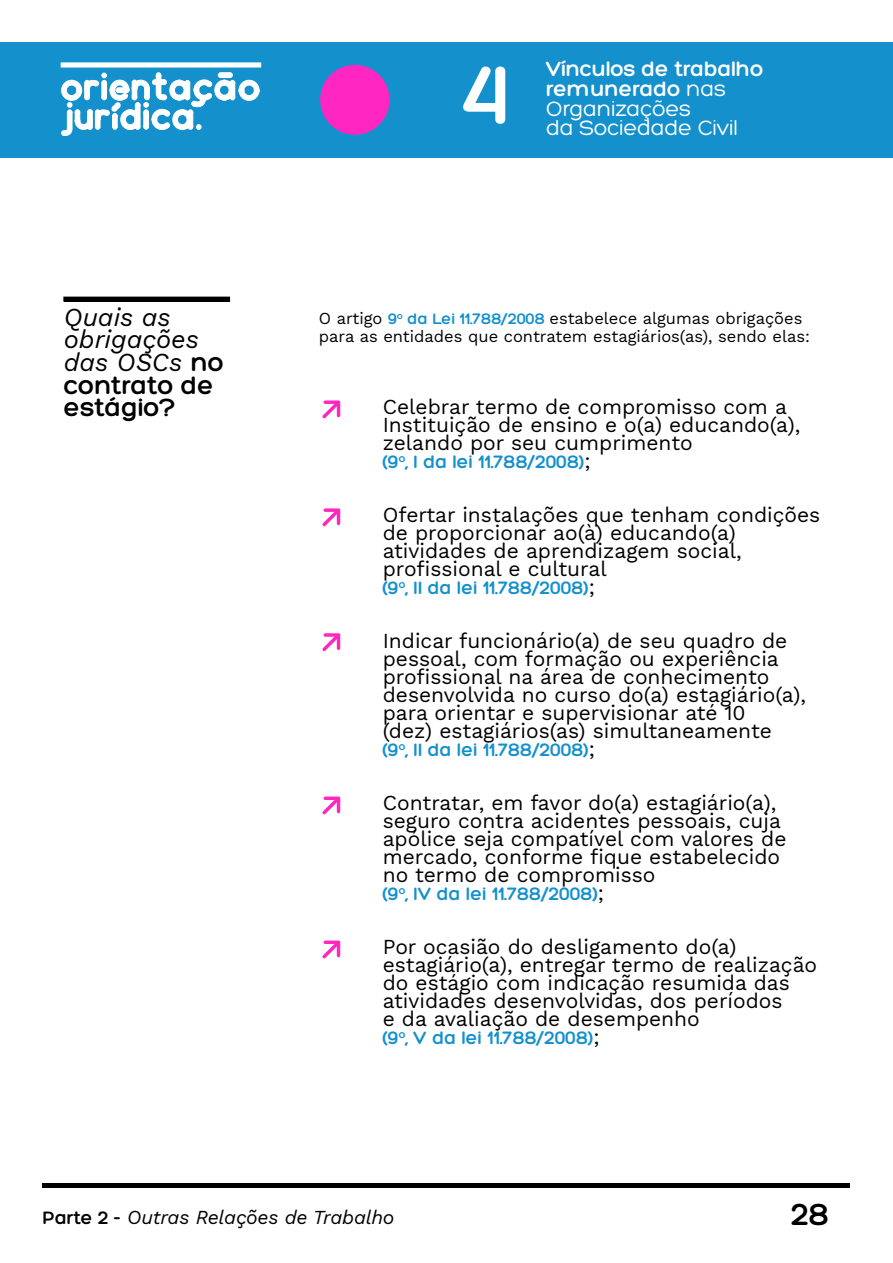
<style>
.page{position:relative;width:893px;height:1263px;background:#fff}
.page>*{position:absolute;margin:0;border:0;box-sizing:border-box;transform-origin:0 0}
.t1{font:700 90px "Hero";color:#fff}
.t2{font:700 33px "Hero";color:#000}
.t3{font:700 27px/22.5px "Hero";color:#000}
.t4{font:italic 25.5px/22.5px "Work Sans";color:#000}
.t5{font:22.5px/19.5px "Hero";letter-spacing:-.01em;color:#fff}
.t6{font:21px/18px "Work Sans";color:#000}
.t7{font:700 19.5px "Hero";color:#1490cd}
.t8{font:italic 19.5px "Work Sans";letter-spacing:-.01em;color:#000}
.t9{font:16.5px/18px "Work Sans";color:#000}
.s1{font-family:"Hero";font-weight:700;font-style:normal;font-size:27px}
.s2{font-weight:700}
.s3{font-family:"Hero";font-weight:700;color:#1490cd}
.s4{font-family:"Work Sans";font-weight:400;font-size:21px;color:#000}
.s5{font-family:"Hero";font-weight:700;font-style:normal}
</style>
<div class="page">
<hr style="left:43px;top:1184px;width:807px;height:4px;background:#000">
<div style="left:0;top:43px;width:893px;height:115px;background:#1490cd"></div>
<svg style="left:320px;top:65px;width:70px;height:70px"></svg>
<hr style="left:61px;top:63px;width:200px;height:4px;background:#fff">
<svg style="left:61px;top:73px;width:198px;height:63px"></svg>
<div style="left:64px;top:297px;width:166px;height:4px;border:1px solid #000"></div>
<svg style="left:322px;top:400px;width:18px;height:18px"></svg>
<svg style="left:322px;top:508px;width:18px;height:18px"></svg>
<svg style="left:322px;top:796px;width:18px;height:18px"></svg>
<svg style="left:322px;top:633px;width:18px;height:18px"></svg>
<svg style="left:322px;top:940px;width:18px;height:18px"></svg>
<p class="t4" style="left:64px;top:304px;width:162px">Quais as obrigações das OSCs <span class="s1">no</span></p>
<p class="t3" style="left:64px;top:375px;width:152px">contrato de estágio?</p>
<h1 class="t1" style="left:463px;top:47px;width:48px">4</h1>
<p class="t5" style="left:546px;top:60px;width:219px"><span class="s2">Vínculos de trabalho remunerado</span> nas<br>Organizações<br>da Sociedade Civil</p>
<p class="t9" style="left:319px;top:309px;width:493px">O artigo <span class="s3">9</span><sup>o</sup> <span class="s3">da Lei 11.788/2008</span> estabelece algumas obrigações para as entidades que contratem estagiários(as), sendo elas:</p>
<p class="t6" style="left:383px;top:397px;width:419px">Celebrar termo de compromisso com a<br>Instituição de ensino e o(a) educando(a), zelando por seu cumprimento</p>
<p class="t7" style="left:383px;top:451px;width:209px">(9<sup>o</sup>, I da lei 11.788/2008)<span class="s4">;</span></p>
<p class="t6" style="left:383px;top:505px;width:439px">Ofertar instalações que tenham condições de proporcionar ao(à) educando(a) atividades de aprendizagem social, profissional e cultural</p>
<p class="t7" style="left:383px;top:577px;width:214px">(9<sup>o</sup>, II da lei 11.788/2008)<span class="s4">;</span></p>
<p class="t6" style="left:383px;top:631px;width:425px">Indicar funcionário(a) de seu quadro de pessoal, com formação ou experiência profissional na área de conhecimento desenvolvida no curso do(a) estagiário(a), para orientar e supervisionar até 10<br>(dez) estagiários(as) simultaneamente</p>
<p class="t7" style="left:383px;top:739px;width:214px">(9<sup>o</sup>, II da lei 11.788/2008)<span class="s4">;</span></p>
<p class="t6" style="left:383px;top:793px;width:405px">Contratar, em favor do(a) estagiário(a), seguro contra acidentes pessoais, cuja apólice seja compatível com valores de mercado, conforme fique estabelecido no termo de compromisso</p>
<p class="t7" style="left:383px;top:883px;width:223px">(9<sup>o</sup>, IV da lei 11.788/2008)<span class="s4">;</span></p>
<p class="t6" style="left:383px;top:937px;width:436px">Por ocasião do desligamento do(a) estagiário(a), entregar termo de realização do estágio com indicação resumida das atividades desenvolvidas, dos períodos<br>e da avaliação de desempenho</p>
<p class="t7" style="left:383px;top:1027px;width:218px">(9<sup>o</sup>, V da lei 11.788/2008)<span class="s4">;</span></p>
<p class="t8" style="left:43px;top:1203px;width:353px"><span class="s5">Parte 2 -</span> Outras Relações de Trabalho</p>
<h2 class="t2" style="left:791px;top:1197px;width:40px">28</h2>
</div>
